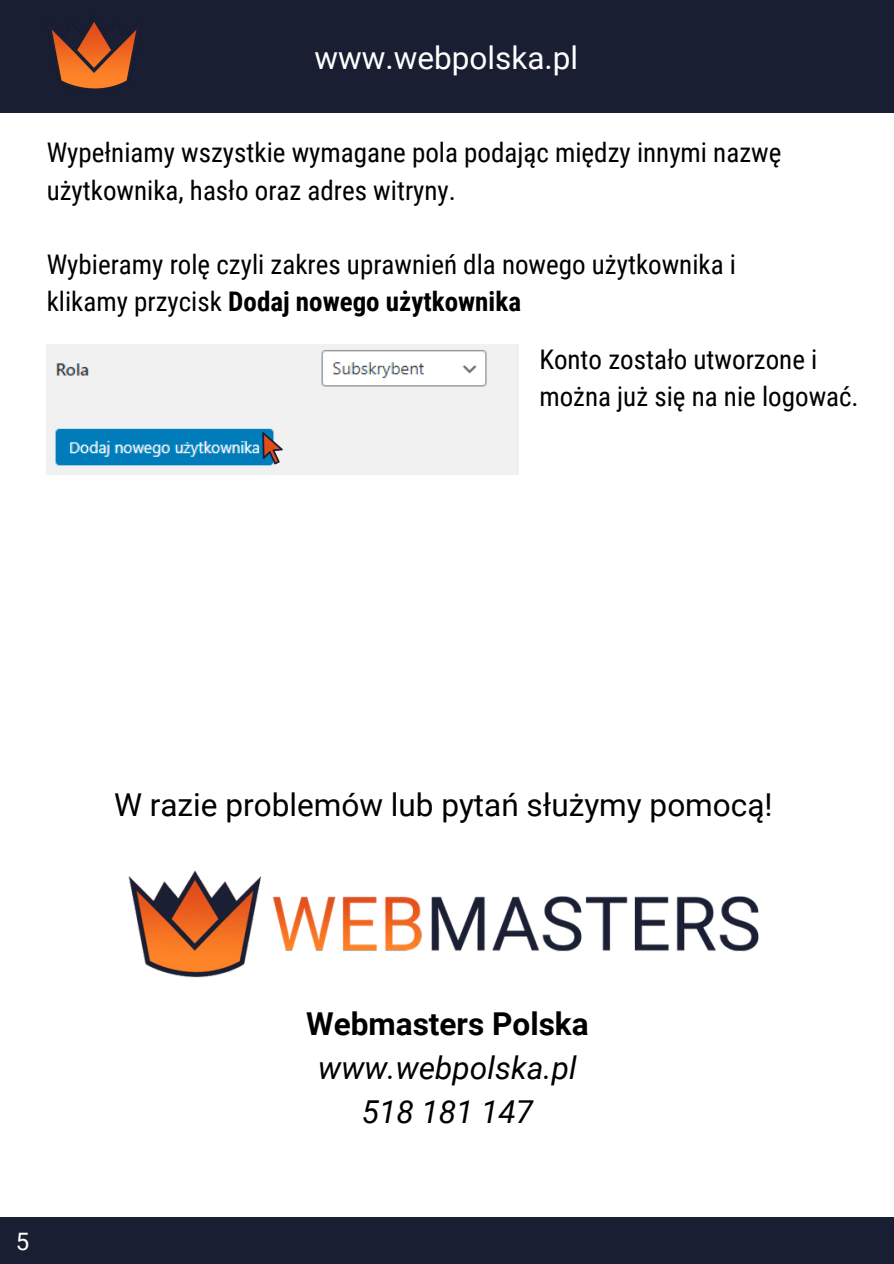
<style>
.page{position:relative;width:894px;height:1264px;background:#fff}
.page>*{position:absolute;margin:0;border:0;box-sizing:border-box;transform-origin:0 0}
.t1{font:31.5px "Roboto";color:#000}
.t2{font:italic 31.5px/44px "Roboto";color:#000;text-align:center}
.t3{font:700 31.5px "Roboto";color:#000}
.t4{font:31.5px "Roboto";color:#fff}
.t5{font:27px/37.2px "Roboto Condensed";color:#000}
.t6{font:24px "Roboto";color:#fff}
.s1{font-weight:700}
</style>
<div class="page">
<div style="left:0;top:1216px;width:893px;height:47px;background:#1a1e32"></div>
<div style="left:0;top:0;width:893px;height:113px;background:#1a1e32"></div>
<img style="left:51px;top:22px;width:86px;height:67px">
<img style="left:47px;top:345px;width:471px;height:129px">
<svg style="left:262px;top:432px;width:21px;height:32px"></svg>
<img style="left:128px;top:870px;width:631px;height:108px">
<p class="t4" style="left:314px;top:40px;width:265px">www.webpolska.pl</p>
<p class="t5" style="left:47px;top:135px;width:736px">Wypełniamy wszystkie wymagane pola podając między innymi nazwę użytkownika, hasło oraz adres witryny.</p>
<p class="t5" style="left:47px;top:246px;width:690px">Wybieramy rolę czyli zakres uprawnień dla nowego użytkownika i klikamy przycisk <span class="s1">Dodaj nowego użytkownika</span></p>
<p class="t5" style="left:539px;top:341px;width:321px">Konto zostało utworzone i można już się na nie logować.</p>
<p class="t6" style="left:16px;top:1227px;width:15px">5</p>
<p class="t1" style="left:114px;top:786px;width:660px">W razie problemów lub pytań służymy pomocą!</p>
<p class="t3" style="left:306px;top:1006px;width:284px">Webmasters Polska</p>
<p class="t2" style="left:318px;top:1046px;width:260px">www.webpolska.pl<br>518 181 147</p>
</div>
